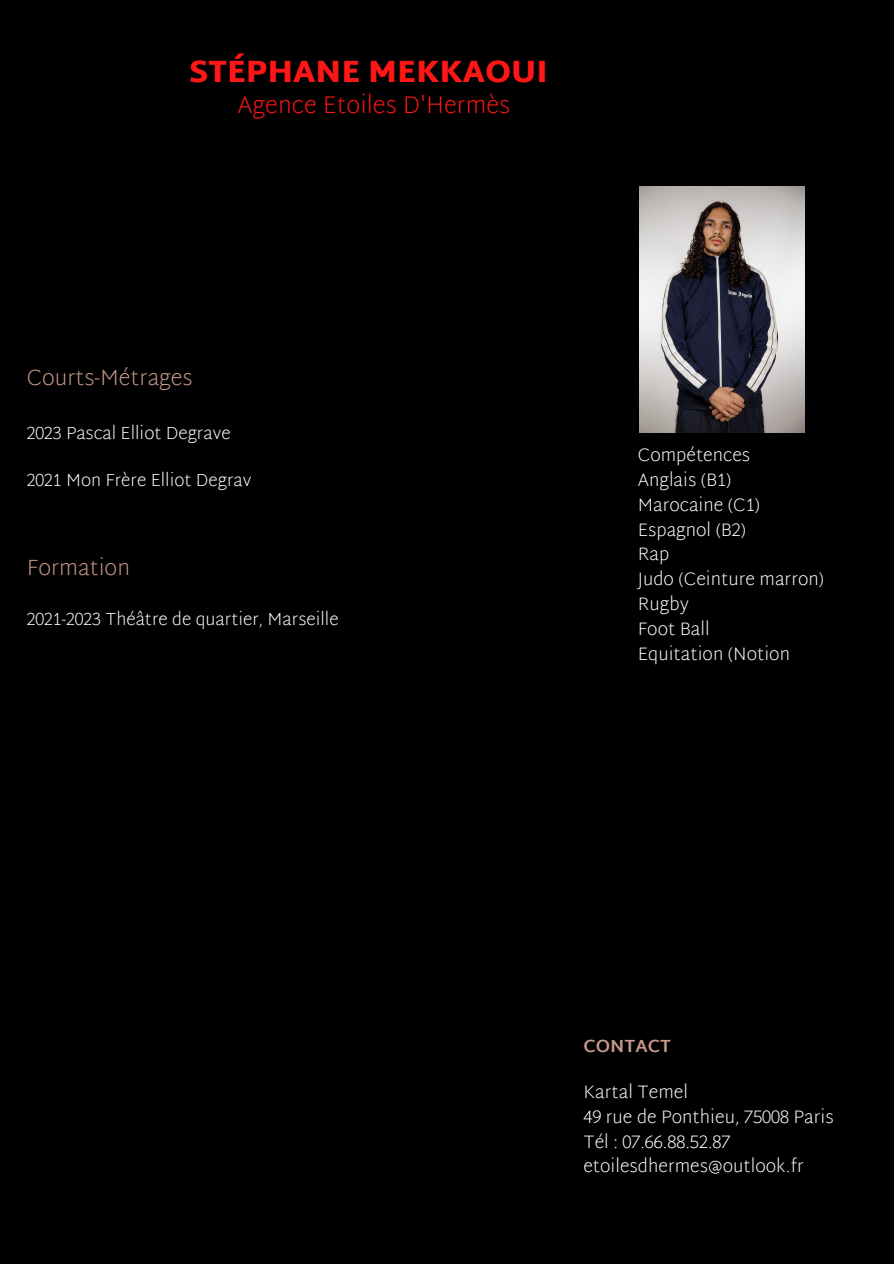
<style>
.page{position:relative;width:894px;height:1264px;background:#fff}
.page>*{position:absolute;margin:0;border:0;box-sizing:border-box;transform-origin:0 0}
.t1{font:900 31.5px "Martel Sans";color:#ff1616}
.t2{font:200 24px "Martel Sans";color:#ff1616}
.t3{font:200 21.9px "Martel Sans";color:#c7998c}
.t4{font:200 18px "Martel Sans";color:#fff}
.t5{font:700 18px "Martel Sans";color:#c7998c}
.t6{font:200 17.4px "Martel Sans";color:#fff}
</style>
<div class="page">
<div style="left:0;top:0;width:893px;height:1263px;background:#000"></div>
<img style="left:639px;top:186px;width:164px;height:247px">
<h2 class="t1" style="left:189px;top:53px;width:360px">STÉPHANE MEKKAOUI</h2>
<p class="t2" style="left:237px;top:90px;width:274px">Agence Etoiles D'Hermès</p>
<p class="t3" style="left:27px;top:364px;width:167px">Courts-Métrages</p>
<p class="t6" style="left:27px;top:423px;width:205px">2023 Pascal Elliot Degrave</p>
<p class="t6" style="left:27px;top:470px;width:226px">2021 Mon Frère Elliot Degrav</p>
<p class="t3" style="left:27px;top:555px;width:105px">Formation</p>
<p class="t6" style="left:27px;top:608px;width:313px">2021-2023 Théâtre de quartier, Marseille</p>
<p class="t4" style="left:637px;top:444px;width:114px">Compétences</p>
<p class="t4" style="left:637px;top:469px;width:95px">Anglais (B1)</p>
<p class="t4" style="left:637px;top:494px;width:124px">Marocaine (C1)</p>
<p class="t4" style="left:637px;top:519px;width:110px">Espagnol (B2)</p>
<h3 class="t4" style="left:637px;top:543px;width:33px">Rap</h3>
<p class="t4" style="left:637px;top:568px;width:188px">Judo (Ceinture marron)</p>
<p class="t4" style="left:637px;top:593px;width:52px">Rugby</p>
<p class="t4" style="left:637px;top:618px;width:73px">Foot Ball</p>
<p class="t4" style="left:637px;top:642px;width:154px">Equitation (Notion</p>
<p class="t5" style="left:583px;top:1035px;width:89px">CONTACT</p>
<p class="t4" style="left:583px;top:1081px;width:106px">Kartal Temel</p>
<p class="t4" style="left:583px;top:1105px;width:252px">49 rue de Ponthieu, 75008 Paris</p>
<p class="t4" style="left:583px;top:1130px;width:149px">Tél : 07.66.88.52.87</p>
<p class="t4" style="left:583px;top:1155px;width:222px">etoilesdhermes@outlook.fr</p>
</div>
